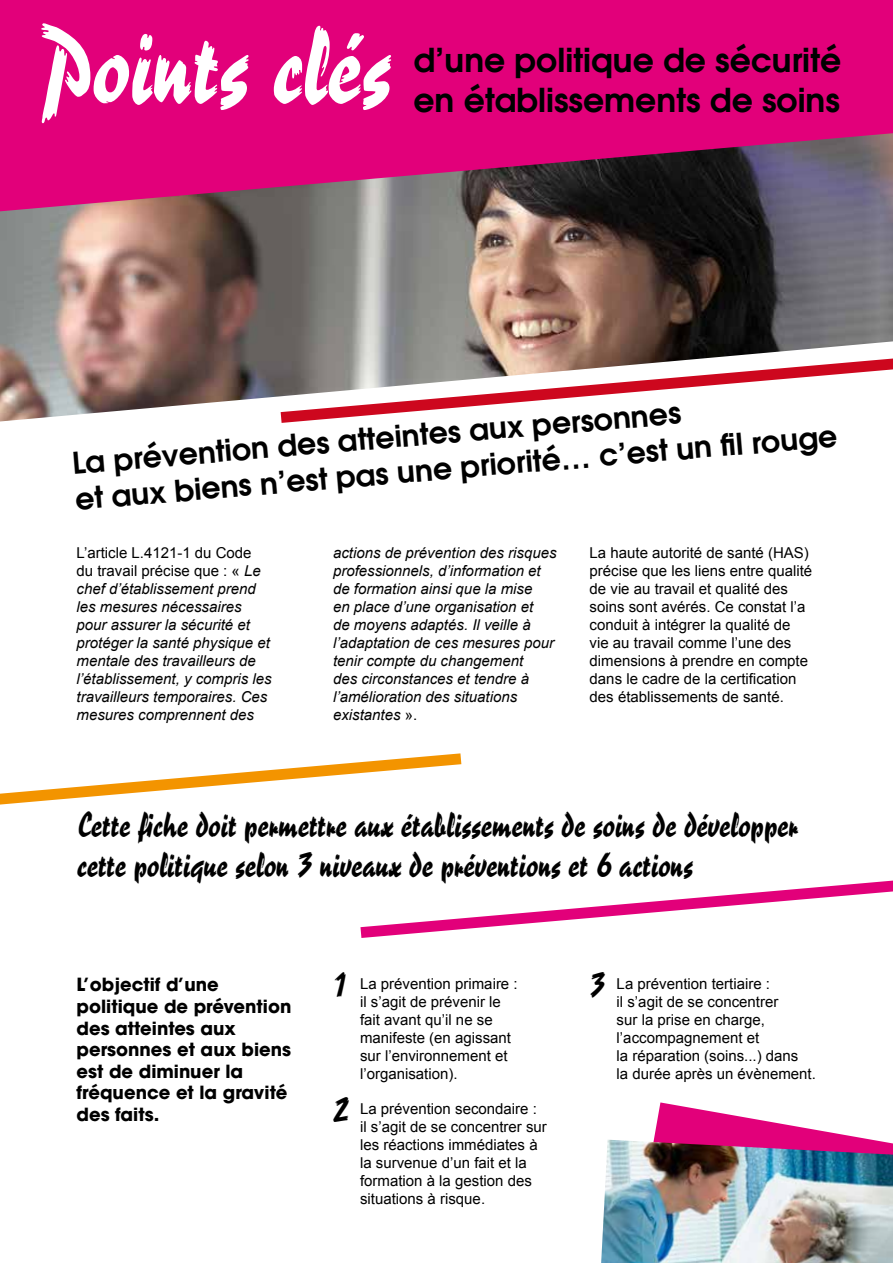
<style>
.page{position:relative;width:893px;height:1263px;background:#fff}
.page>*{position:absolute;margin:0;border:0;box-sizing:border-box;transform-origin:0 0}
.t1{font:102px "Reporter LT Std 2";color:#fff}
.t2{font:33px/39.6px "Reporter LT Std 2";color:#000}
.t3{font:600 33px/39.6px "Avant Garde";color:#000}
.t4{font:600 30px/36.5px "Avant Garde";color:#000}
.t5{font:700 18px/21.6px "ITC Avant Garde Std";color:#000}
.t6{font:15px/18px "Arial";color:#000}
.t7{font:italic 15px/18px "Arial";color:#000}
.s1{font-style:normal}
.s2{font-family:"Reporter LT Std 2";font-size:33px}
</style>
<div class="page">
<img style="left:0;top:211px;width:893px;height:210px">
<svg style="left:653px;top:1102px;width:220px;height:38px"></svg>
<svg style="left:0;top:0;width:893px;height:211px;background:#c80d72"></svg>
<svg style="left:0;top:753px;width:461px;height:51px"></svg>
<svg style="left:360px;top:880px;width:533px;height:58px"></svg>
<svg style="left:281px;top:358px;width:612px;height:65px"></svg>
<img style="left:601px;top:1140px;width:292px;height:123px">
<h1 class="t1" style="left:36px;top:2px;width:357px">Points clés</h1>
<h2 class="t3" style="left:414px;top:40px;width:429px">d’une politique de sécurité en établissements de soins</h2>
<h3 class="t4" style="left:70px;top:446px;width:766px;rotate:-5deg">La prévention des atteintes aux personnes<br>et aux biens n’est pas une priorité… c’est un fi l rouge</h3>
<p class="t7" style="left:77px;top:544px;width:197px"><span class="s1">L’article L.4121-1 du Code du travail précise que : «</span> Le chef d’établissement prend les mesures nécessaires pour assurer la sécurité et protéger la santé physique et mentale des travailleurs de l’établissement, y compris les travailleurs temporaires. Ces mesures comprennent des</p>
<p class="t7" style="left:333px;top:544px;width:225px">actions de prévention des risques professionnels, d’information et de formation ainsi que la mise<br>en place d’une organisation et<br>de moyens adaptés. Il veille à l’adaptation de ces mesures pour tenir compte du changement<br>des circonstances et tendre à l’amélioration des situations existantes <span class="s1">».</span></p>
<p class="t6" style="left:590px;top:544px;width:224px">La haute autorité de santé (HAS) précise que les liens entre qualité de vie au travail et qualité des soins sont avérés. Ce constat l’a conduit à intégrer la qualité de vie au travail comme l’une des dimensions à prendre en compte dans le cadre de la certification des établissements de santé.</p>
<h2 class="t2" style="left:77px;top:805px;width:722px">Cette fiche doit permettre aux établissements de soins de développer cette politique selon 3 niveaux de préventions et 6 actions</h2>
<p class="t5" style="left:77px;top:974px;width:216px">L’objectif d’une politique de prévention des atteintes aux personnes et aux biens est de diminuer la fréquence et la gravité des faits.</p>
<p class="t6" style="left:360px;top:975px;width:159px;text-indent:-27px"><span class="s2">1</span> La prévention primaire : il s’agit de prévenir le fait avant qu’il ne se manifeste (en agissant sur l’environnement et l’organisation).</p>
<p class="t6" style="left:360px;top:1100px;width:188px;text-indent:-27px"><span class="s2">2</span> La prévention secondaire : il s’agit de se concentrer sur les réactions immédiates à la survenue d’un fait et la formation à la gestion des situations à risque.</p>
<p class="t6" style="left:617px;top:975px;width:201px;text-indent:-27px"><span class="s2">3</span> La prévention tertiaire :<br>il s’agit de se concentrer<br>sur la prise en charge, l’accompagnement et<br>la réparation (soins...) dans<br>la durée après un évènement.</p>
</div>
